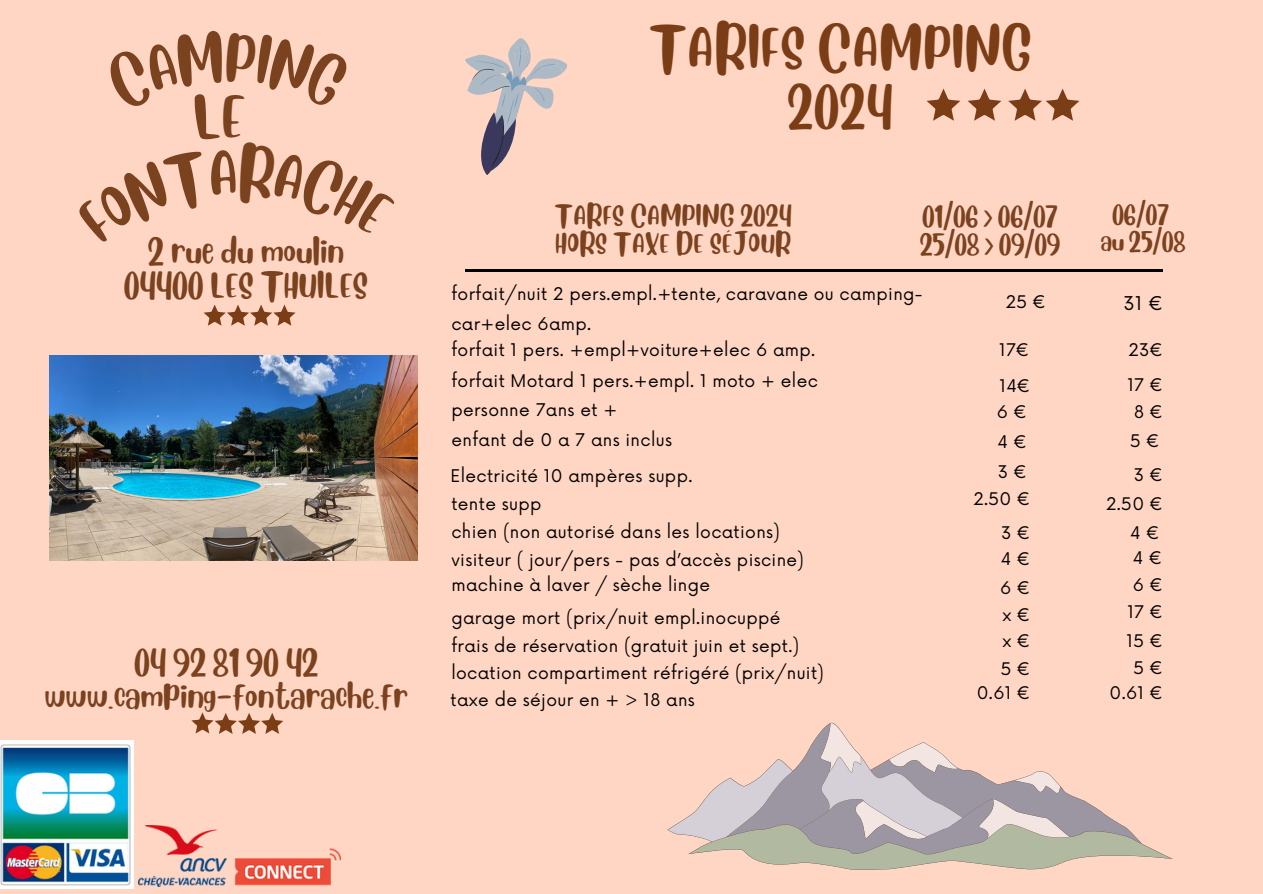
<style>
.page{position:relative;width:1263px;height:894px;background:#fff}
.page>*{position:absolute;margin:0;border:0;box-sizing:border-box;transform-origin:0 0}
.t1{font:42.15px/58.5px "Blueberry";letter-spacing:.03em;color:#7b3d16;text-align:center}
.t2{font:26.25px/33.8px "Blueberry";letter-spacing:.01em;color:#7a421f;text-align:center}
.t3{font:20.7px/28.2px "Blueberry";color:#7a421f}
.t4{font:20.55px/28.5px "Blueberry";letter-spacing:.03em;color:#7a421f}
.t5{font:19.65px/27px "Blueberry";color:#7a421f;text-align:center}
.t6{font:18.45px "Now";color:#000}
.t7{font:16.95px/30.3px "Now";letter-spacing:.02em;color:#000}
</style>
<div class="page">
<div style="left:0;top:0;width:1263px;height:893px;background:#ffd5c3"></div>
<img style="left:138px;top:825px;width:203px;height:61px">
<img style="left:0;top:740px;width:134px;height:148px">
<img style="left:49px;top:355px;width:368px;height:205px">
<hr style="left:465px;top:269px;width:698px;height:3px;background:#000">
<svg style="left:667px;top:722px;width:506px;height:147px"></svg>
<svg style="left:465px;top:38px;width:103px;height:137px"></svg>
<svg style="left:927px;top:89px;width:33px;height:32px"></svg>
<svg style="left:968px;top:89px;width:33px;height:32px"></svg>
<svg style="left:1008px;top:89px;width:71px;height:32px"></svg>
<svg style="left:204px;top:304px;width:92px;height:21px"></svg>
<svg style="left:191px;top:712px;width:92px;height:21px"></svg>
<p class="t2" style="left:124px;top:230px;width:245px">2 rue du moulin<br>04400 LES THUILES</p>
<p class="t2" style="left:45px;top:641px;width:365px">04 92 81 90 42 www.camping-fontarache.fr</p>
<h2 class="t1" style="left:649px;top:11px;width:383px">TARIFS CAMPING<br>2024</h2>
<p class="t4" style="left:555px;top:197px;width:238px">TARFS CAMPING 2024<br>HORS TAXE DE SÉJOUR</p>
<p class="t3" style="left:920px;top:198px;width:142px">01/06 &gt; 06/07<br>25/08 &gt; 09/09</p>
<p class="t7" style="left:451px;top:279px;width:473px">forfait/nuit 2 pers.empl.+tente, caravane ou camping&shy;car+elec 6amp.</p>
<p class="t7" style="left:1006px;top:288px;width:42px">25 €</p>
<p class="t5" style="left:1101px;top:197px;width:86px">06/07 au 25/08</p>
<p class="t6" style="left:1123px;top:292px;width:41px">31 €</p>
<p class="t7" style="left:451px;top:336px;width:365px">forfait 1 pers. +empl+voiture+elec 6 amp.</p>
<p class="t7" style="left:999px;top:336px;width:32px">17€</p>
<p class="t7" style="left:1128px;top:335px;width:36px">23€</p>
<p class="t7" style="left:451px;top:366px;width:368px">forfait Motard 1 pers.+empl. 1 moto + elec</p>
<p class="t7" style="left:999px;top:371px;width:32px">14€</p>
<p class="t7" style="left:1127px;top:370px;width:37px">17 €</p>
<p class="t7" style="left:451px;top:395px;width:167px">personne 7ans et +</p>
<p class="t7" style="left:451px;top:425px;width:222px">enfant de 0 a 7 ans inclus</p>
<p class="t7" style="left:997px;top:397px;width:32px">6 €</p>
<p class="t7" style="left:1134px;top:397px;width:30px">8 €</p>
<p class="t7" style="left:998px;top:428px;width:31px">4 €</p>
<p class="t7" style="left:1130px;top:426px;width:31px">5 €</p>
<p class="t7" style="left:998px;top:457px;width:31px">3 €</p>
<p class="t7" style="left:450px;top:461px;width:243px">Electricité 10 ampères supp.</p>
<p class="t7" style="left:1134px;top:460px;width:31px">3 €</p>
<h2 class="t7" style="left:451px;top:490px;width:92px">tente supp</h2>
<p class="t7" style="left:1106px;top:489px;width:59px">2.50 €</p>
<p class="t7" style="left:451px;top:517px;width:330px">chien (non autorisé dans les locations)</p>
<p class="t7" style="left:1130px;top:519px;width:31px">4 €</p>
<p class="t7" style="left:451px;top:545px;width:354px">visiteur ( jour/pers - pas d’accès piscine)</p>
<p class="t7" style="left:1133px;top:543px;width:31px">4 €</p>
<p class="t7" style="left:451px;top:570px;width:260px">machine à laver / sèche linge</p>
<p class="t7" style="left:1000px;top:573px;width:32px">6 €</p>
<p class="t7" style="left:1133px;top:570px;width:32px">6 €</p>
<p class="t7" style="left:1002px;top:600px;width:30px">x €</p>
<p class="t7" style="left:1127px;top:597px;width:37px">17 €</p>
<p class="t7" style="left:451px;top:631px;width:349px">frais de réservation (gratuit juin et sept.)</p>
<p class="t7" style="left:1002px;top:626px;width:30px">x €</p>
<p class="t7" style="left:1127px;top:626px;width:38px">15 €</p>
<p class="t7" style="left:451px;top:658px;width:374px">location compartiment réfrigéré (prix/nuit)</p>
<p class="t7" style="left:450px;top:685px;width:246px">taxe de séjour en + &gt; 18 ans</p>
<p class="t7" style="left:973px;top:484px;width:59px">2.50 €</p>
<p class="t7" style="left:1001px;top:519px;width:31px">3 €</p>
<p class="t7" style="left:1001px;top:545px;width:31px">4 €</p>
<p class="t7" style="left:451px;top:603px;width:331px">garage mort (prix/nuit empl.inocuppé</p>
<p class="t7" style="left:1001px;top:654px;width:31px">5 €</p>
<p class="t7" style="left:1133px;top:653px;width:31px">5 €</p>
<p class="t7" style="left:977px;top:678px;width:55px">0.61 €</p>
<p class="t7" style="left:1109px;top:678px;width:55px">0.61 €</p>
</div>
